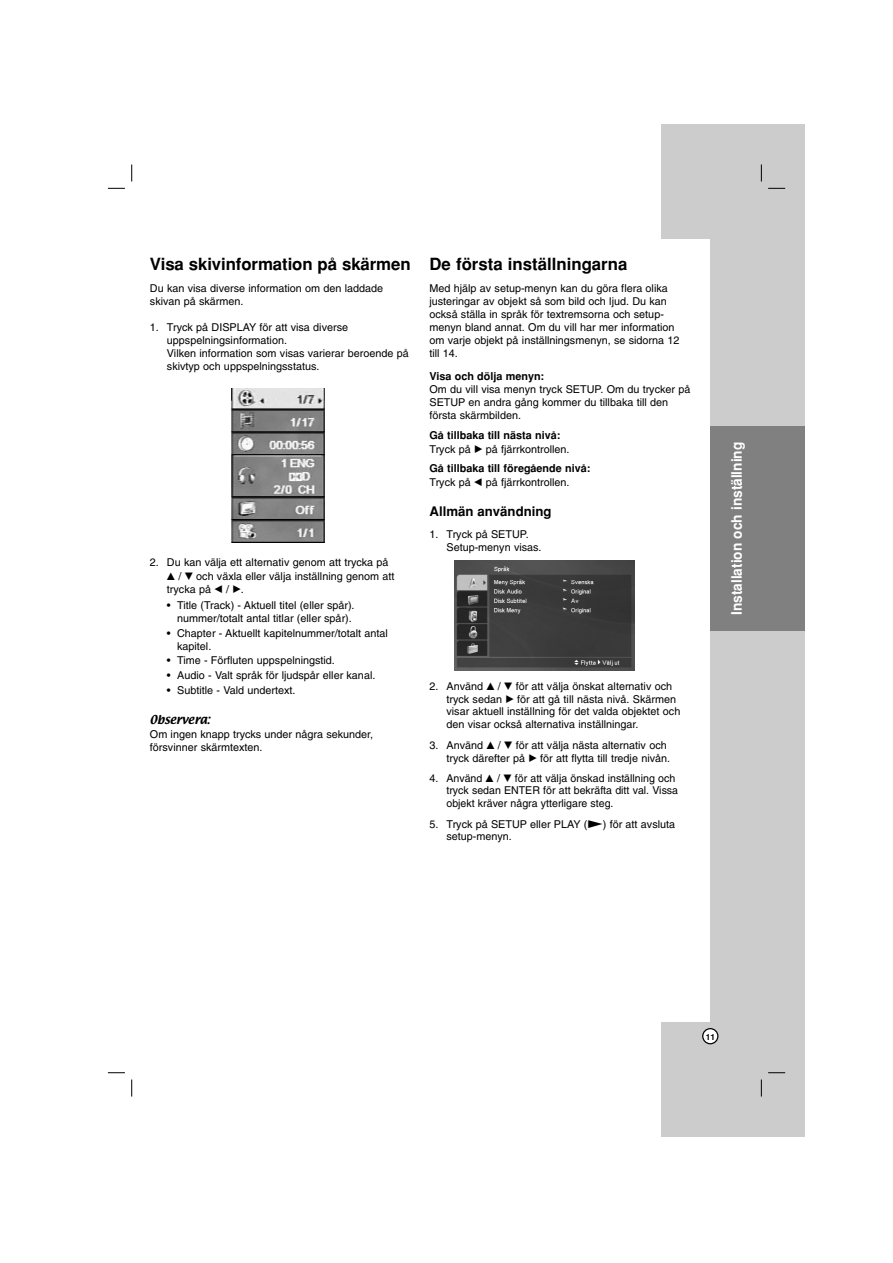
<style>
.page{position:relative;width:893px;height:1263px;background:#fff}
.page>*{position:absolute;margin:0;border:0;box-sizing:border-box;transform-origin:0 0}
.t1{font:700 16.8px "Helvetica";letter-spacing:-.005em;color:#000}
.t2{font:700 14.4px "Helvetica";color:#fff;scale:.95 1}
.t3{font:700 13.2px "Helvetica";color:#000}
.t4{font:10.8px/12.9px "Helvetica";color:#000}
.t5{font:700 10.8px/13.8px "Helvetica";color:#000}
.t6{font:10.8px "Textile";color:#000}
.t7{font:700 8.4px "Helvetica";color:#000}
.s1{font-family:"Sony PS Common"}
.s2{font-weight:700}
.s3{font-weight:400}
.s4{font-family:"Sony PS Common";font-weight:400}
</style>
<div class="page">
<div style="left:660px;top:124px;width:144px;height:1013px;background:#ccc"></div>
<svg style="left:131px;top:165px;width:1px;height:17px"></svg>
<svg style="left:761px;top:165px;width:1px;height:17px"></svg>
<svg style="left:131px;top:1080px;width:1px;height:17px"></svg>
<svg style="left:761px;top:1080px;width:1px;height:17px"></svg>
<svg style="left:108px;top:188px;width:17px;height:1px"></svg>
<svg style="left:768px;top:188px;width:17px;height:1px"></svg>
<svg style="left:108px;top:1072px;width:17px;height:1px"></svg>
<svg style="left:768px;top:1072px;width:17px;height:1px"></svg>
<div style="left:600px;top:239px;width:110px;height:783px;background:#fff"></div>
<svg style="left:702px;top:1028px;width:16px;height:16px"></svg>
<div style="left:710px;top:426px;width:94px;height:205px;background:#808080"></div>
<img style="left:231px;top:388px;width:93px;height:155px">
<img style="left:454px;top:560px;width:180px;height:111px">
<h1 class="t1" style="left:150px;top:258px;width:262px">Visa skivinformation på skärmen</h1>
<p class="t4" style="left:150px;top:283px;width:235px">Du kan visa diverse information om den laddade skivan på skärmen.</p>
<p class="t4" style="left:167px;top:322px;width:243px;text-indent:-17px">1. Tryck på DISPLAY för att visa diverse uppspelningsinformation.<br>Vilken information som visas varierar beroende på skivtyp och uppspelningsstatus.</p>
<p class="t4" style="left:167px;top:557px;width:229px;line-height:13.5px;text-indent:-17px">2. Du kan välja ett alternativ genom att trycka på<br><span class="s1">V</span> / <span class="s1">V</span> och växla eller välja inställning genom att trycka på <span class="s1">B</span> / <span class="s1">B</span>.</p>
<p class="t4" style="left:167px;top:600px;width:189px;text-align:right">• Title (Track) - Aktuell titel (eller spår). nummer/totalt antal titlar (eller spår).</p>
<p class="t4" style="left:177px;top:628px;width:212px;text-indent:-10px">• Chapter - Aktuellt kapitelnummer/totalt antal kapitel.</p>
<p class="t4" style="left:167px;top:655px;width:169px">• Time - Förfluten uppspelningstid.</p>
<p class="t4" style="left:167px;top:670px;width:210px">• Audio - Valt språk för ljudspår eller kanal.</p>
<p class="t4" style="left:167px;top:685px;width:130px">• Subtitle - Vald undertext.</p>
<p class="t6" style="left:150px;top:715px;width:62px">Observera:</p>
<p class="t4" style="left:150px;top:728px;width:225px">Om ingen knapp trycks under några sekunder, försvinner skärmtexten.</p>
<h1 class="t1" style="left:429px;top:258px;width:199px">De första inställningarna</h1>
<p class="t4" style="left:429px;top:283px;width:251px">Med hjälp av setup-menyn kan du göra flera olika justeringar av objekt så som bild och ljud. Du kan också ställa in språk för textremsorna och setup&shy;menyn bland annat. Om du vill har mer information om varje objekt på inställningsmenyn, se sidorna 12 till 14.</p>
<p class="t5" style="left:429px;top:371px;width:116px">Visa och dölja menyn:</p>
<p class="t4" style="left:429px;top:384px;width:262px">Om du vill visa menyn tryck SETUP. Om du trycker på<br>SETUP en andra gång kommer du tillbaka till den första skärmbilden.</p>
<p class="t4" style="left:429px;top:429px;width:142px;line-height:13.8px"><span class="s2">Gå tillbaka till nästa nivå:<br></span>Tryck på <span class="s1">B</span> på fjärrkontrollen.</p>
<p class="t5" style="left:429px;top:462px;width:162px">Gå tillbaka till föregående nivå:<br><span class="s3">Tryck på</span> <span class="s4">B</span> <span class="s3">på fjärrkontrollen.</span></p>
<p class="t3" style="left:429px;top:507px;width:124px">Allmän användning</p>
<p class="t4" style="left:446px;top:529px;width:97px;text-indent:-17px">1. Tryck på SETUP.<br>Setup-menyn visas.</p>
<p class="t4" style="left:446px;top:681px;width:235px;text-indent:-17px">2. Använd <span class="s1">V</span> / <span class="s1">V</span> för att välja önskat alternativ och tryck sedan <span class="s1">B</span> för att gå till nästa nivå. Skärmen visar aktuell inställning för det valda objektet och den visar också alternativa inställningar.</p>
<p class="t4" style="left:446px;top:740px;width:225px;text-indent:-17px">3. Använd <span class="s1">V</span> / <span class="s1">V</span> för att välja nästa alternativ och tryck därefter på <span class="s1">B</span> för att flytta till tredje nivån.</p>
<p class="t4" style="left:446px;top:773px;width:233px;text-indent:-17px">4. Använd <span class="s1">V</span> / <span class="s1">V</span> för att välja önskad inställning och tryck sedan ENTER för att bekräfta ditt val. Vissa objekt kräver några ytterligare steg.</p>
<p class="t4" style="left:446px;top:819px;width:230px;line-height:12.5px;text-indent:-17px">5. Tryck på SETUP eller PLAY (<span class="s1">N</span>) för att avsluta setup-menyn.</p>
<h2 class="t2" style="left:731px;top:615px;width:184px;rotate:-90deg">Installation och inställning</h2>
<p class="t7" style="left:705px;top:1034px;width:11px">11</p>
</div>
